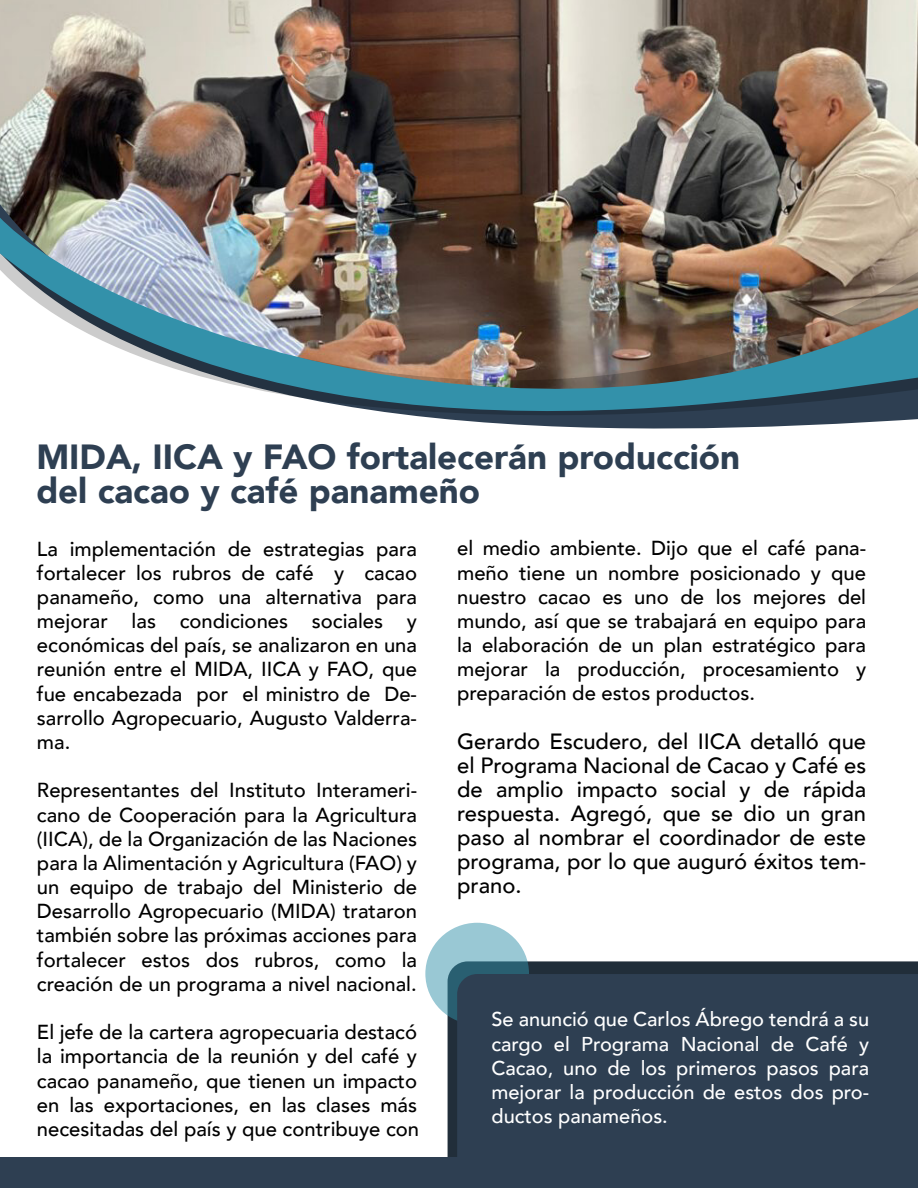
<style>
.page{position:relative;width:918px;height:1188px;background:#fff}
.page>*{position:absolute;margin:0;border:0;box-sizing:border-box;transform-origin:0 0}
.t1{font:900 34.95px/34px "Avenir";color:#2e3f52}
.t2{font:500 22.05px/24px "Avenir";color:#000;text-align:justify}
.t3{font:500 20.25px/24.2px "Avenir";color:#000;text-align:justify}
.t4{font:500 19.95px/24px "Avenir";color:#fff;text-align:justify}
</style>
<div class="page">
<img style="left:0;top:0;width:918px;height:1188px">
<h1 class="t1" style="left:36px;top:439px;width:705px">MIDA, IICA y FAO fortalecerán producción del cacao y café panameño</h1>
<p class="t3" style="left:37px;top:535px;width:382px">La implementación de estrategias para fortalecer los rubros de café y cacao panameño, como una alternativa para mejorar las condiciones sociales y económicas del país, se analizaron en una reunión entre el MIDA, IICA y FAO, que fue encabezada por el ministro de De&shy;sarrollo Agropecuario, Augusto Valderra&shy;ma.</p>
<p class="t3" style="left:37px;top:777px;width:382px">Representantes del Instituto Interameri&shy;cano de Cooperación para la Agricultura (IICA), de la Organización de las Naciones para la Alimentación y Agricultura (FAO) y un equipo de trabajo del Ministerio de Desarrollo Agropecuario (MIDA) trataron también sobre las próximas acciones para fortalecer estos dos rubros, como la creación de un programa a nivel nacional.</p>
<p class="t3" style="left:37px;top:1019px;width:384px">El jefe de la cartera agropecuaria destacó la importancia de la reunión y del café y cacao panameño, que tienen un impacto en las exportaciones, en las clases más necesitadas del país y que contribuye con</p>
<p class="t3" style="left:457px;top:535px;width:411px">el medio ambiente. Dijo que el café pana&shy;meño tiene un nombre posicionado y que nuestro cacao es uno de los mejores del mundo, así que se trabajará en equipo para la elaboración de un plan estratégico para mejorar la producción, procesamiento y preparación de estos productos.</p>
<p class="t2" style="left:457px;top:728px;width:411px">Gerardo Escudero, del IICA detalló que el Programa Nacional de Cacao y Café es de amplio impacto social y de rápida respuesta. Agregó, que se dio un gran paso al nombrar el coordinador de este programa, por lo que auguró éxitos tem&shy;prano.</p>
<p class="t4" style="left:491px;top:1006px;width:379px">Se anunció que Carlos Ábrego tendrá a su cargo el Programa Nacional de Café y Cacao, uno de los primeros pasos para mejorar la producción de estos dos pro&shy;ductos panameños.</p>
</div>
